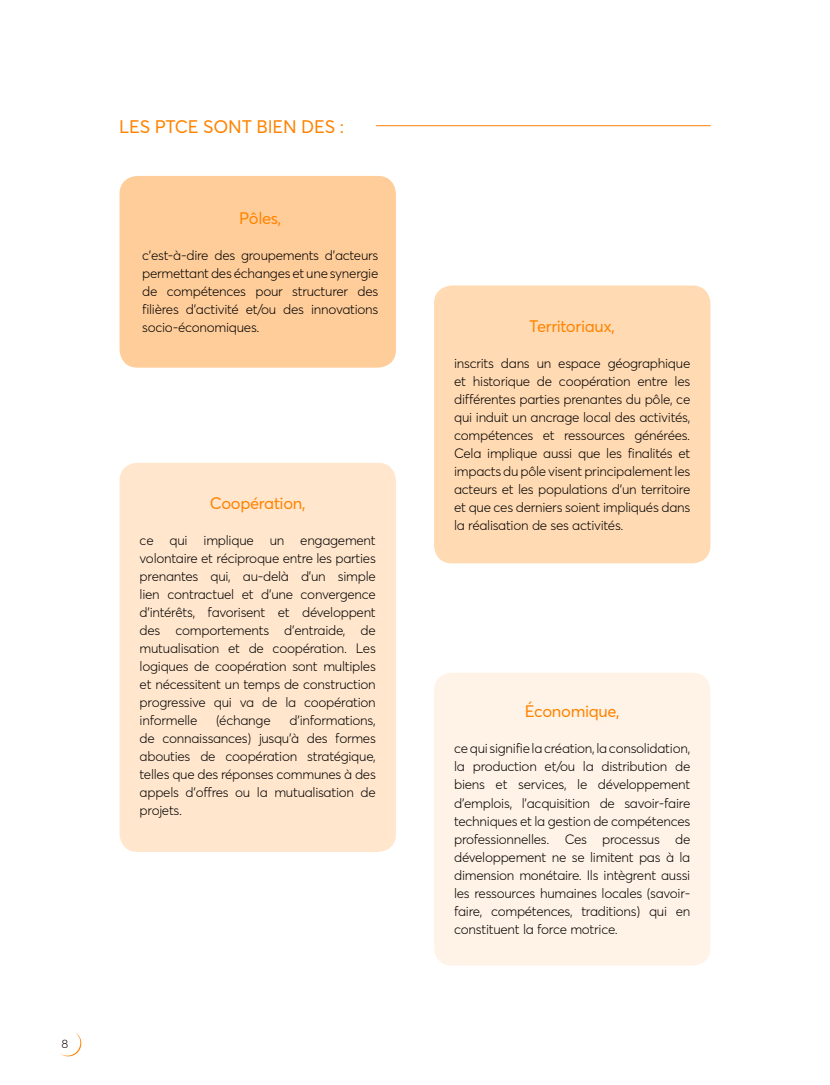
<style>
.page{position:relative;width:830px;height:1085px;background:#fff}
.page>*{position:absolute;margin:0;border:0;box-sizing:border-box;transform-origin:0 0}
.t1{font:18px "Averta Std";letter-spacing:-.01em;color:#ff8300}
.t2{font:16.5px "Averta Std";color:#ff8300}
.t3{font:300 13.5px/18px "Averta Std";letter-spacing:-.02em;color:#000;text-align:justify}
.t4{font:300 12px "Averta Std";color:#1a0b12}
</style>
<div class="page">
<svg style="left:60px;top:1033px;width:22px;height:23px"></svg>
<div style="left:119px;top:176px;width:277px;height:191px;background:#ffcd9a;border-radius:18px"></div>
<div style="left:434px;top:285px;width:276px;height:278px;background:#ffdab3;border-radius:18px"></div>
<div style="left:119px;top:462px;width:277px;height:389px;background:#ffe6cd;border-radius:18px"></div>
<div style="left:434px;top:672px;width:276px;height:293px;background:#fff2e6;border-radius:18px"></div>
<hr style="left:375px;top:125px;width:335px;height:1px;background:#ff8300">
<h1 class="t1" style="left:119px;top:115px;width:226px">les ptce sont bien des :</h1>
<p class="t2" style="left:239px;top:207px;width:44px">Pôles,</p>
<p class="t3" style="left:142px;top:246px;width:238px">c’est-à-dire des groupements d’acteurs permettant des échanges et une synergie de compétences pour structurer des filières d’activité et/ou des innovations socio-économiques.</p>
<p class="t2" style="left:210px;top:493px;width:97px">Coopération,</p>
<p class="t3" style="left:139px;top:531px;width:238px">ce qui implique un engagement volontaire et réciproque entre les parties prenantes qui, au-delà d’un simple lien contractuel et d’une convergence d’intérêts, favorisent et développent des comportements d’entraide, de mutualisation et de coopération. Les logiques de coopération sont multiples et nécessitent un temps de construction progressive qui va de la coopération informelle</p>
<p class="t3" style="left:139px;top:711px;width:238px;text-indent:150px">d’informations, de connaissances) jusqu’à des formes abouties de coopération stratégique, telles que des réponses communes à des appels d’offres ou la mutualisation de projets.</p>
<p class="t3" style="left:216px;top:711px;width:56px">(échange</p>
<p class="t4" style="left:61px;top:1036px;width:8px">8</p>
<p class="t2" style="left:529px;top:315px;width:87px">Territoriaux,</p>
<p class="t3" style="left:454px;top:354px;width:238px">inscrits dans un espace géographique et historique de coopération entre les différentes parties prenantes du pôle, ce qui induit un ancrage local des activités, compétences et ressources générées.<br>Cela implique aussi que les finalités et impacts du pôle visent principalement les acteurs et les populations d’un territoire et que ces derniers soient impliqués dans la réalisation de ses activités.</p>
<p class="t2" style="left:524px;top:701px;width:96px">Économique,</p>
<p class="t3" style="left:454px;top:739px;width:238px">ce qui signifie la création, la consolidation, la production et/ou la distribution de biens et services, le développement d’emplois, l’acquisition de savoir-faire techniques et la gestion de compétences professionnelles. Ces processus de développement ne se limitent pas à la dimension monétaire. Ils intègrent aussi les ressources humaines locales (savoir&shy;faire, compétences, traditions) qui en constituent la force motrice.</p>
</div>
